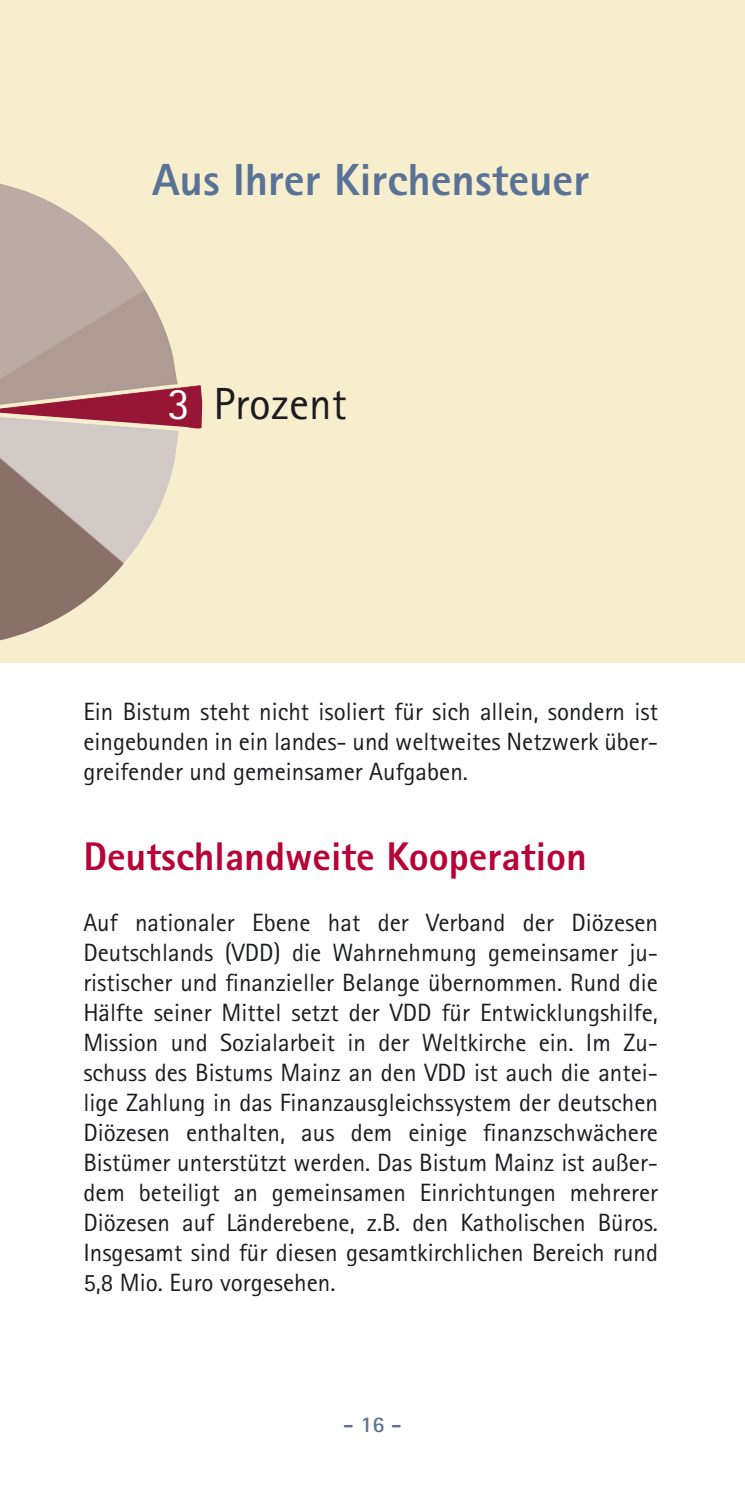
<style>
.page{position:relative;width:745px;height:1489px;background:#fff}
.page>*{position:absolute;margin:0;border:0;box-sizing:border-box;transform-origin:0 0}
.t1{font:800 45px "Rotis Sans Serif Pro";color:#597296}
.t2{font:45px "Rotis Sans Serif Pro";color:#1b1c20}
.t3{font:800 40px "Rotis Sans Serif Pro";color:#b80337}
.t4{font:25px/30px "Rotis Sans Serif Pro";color:#1b1c20;text-align:justify}
.t5{font:700 22.5px "Rotis Sans Serif Pro";color:#597296}
.s1{color:#fff}
</style>
<div class="page">
<div style="left:0;top:0;width:744px;height:663px;background:#f7eecd"></div>
<img style="left:0;top:184px;width:202px;height:456px">
<h1 class="t1" style="left:152px;top:151px;width:438px">Aus Ihrer Kirchensteuer</h1>
<h1 class="t2" style="left:167px;top:377px;width:181px"><span class="s1">3</span> Prozent</h1>
<p class="t4" style="left:83px;top:697px;width:576px">Ein Bistum steht nicht isoliert für sich allein, sondern ist eingebunden in ein landes- und weltweites Netzwerk über&shy;greifender und gemeinsamer Aufgaben.</p>
<h2 class="t3" style="left:83px;top:831px;width:504px">Deutschlandweite Kooperation</h2>
<p class="t4" style="left:83px;top:907px;width:576px">Auf nationaler Ebene hat der Verband der Diözesen Deutschlands (VDD) die Wahrnehmung gemeinsamer ju&shy;ristischer und finanzieller Belange übernommen. Rund die Hälfte seiner Mittel setzt der VDD für Entwicklungshilfe, Mission und Sozialarbeit in der Weltkirche ein. Im Zu&shy;schuss des Bistums Mainz an den VDD ist auch die antei&shy;lige Zahlung in das Finanzausgleichssystem der deutschen Diözesen enthalten, aus dem einige finanzschwächere Bistümer unterstützt werden. Das Bistum Mainz ist außer&shy;dem beteiligt an gemeinsamen Einrichtungen mehrerer Diözesen auf Länderebene, z.B. den Katholischen Büros.<br>Insgesamt sind für diesen gesamtkirchlichen Bereich rund 5,8 Mio. Euro vorgesehen.</p>
<p class="t5" style="left:343px;top:1409px;width:60px">- 16 -</p>
</div>
